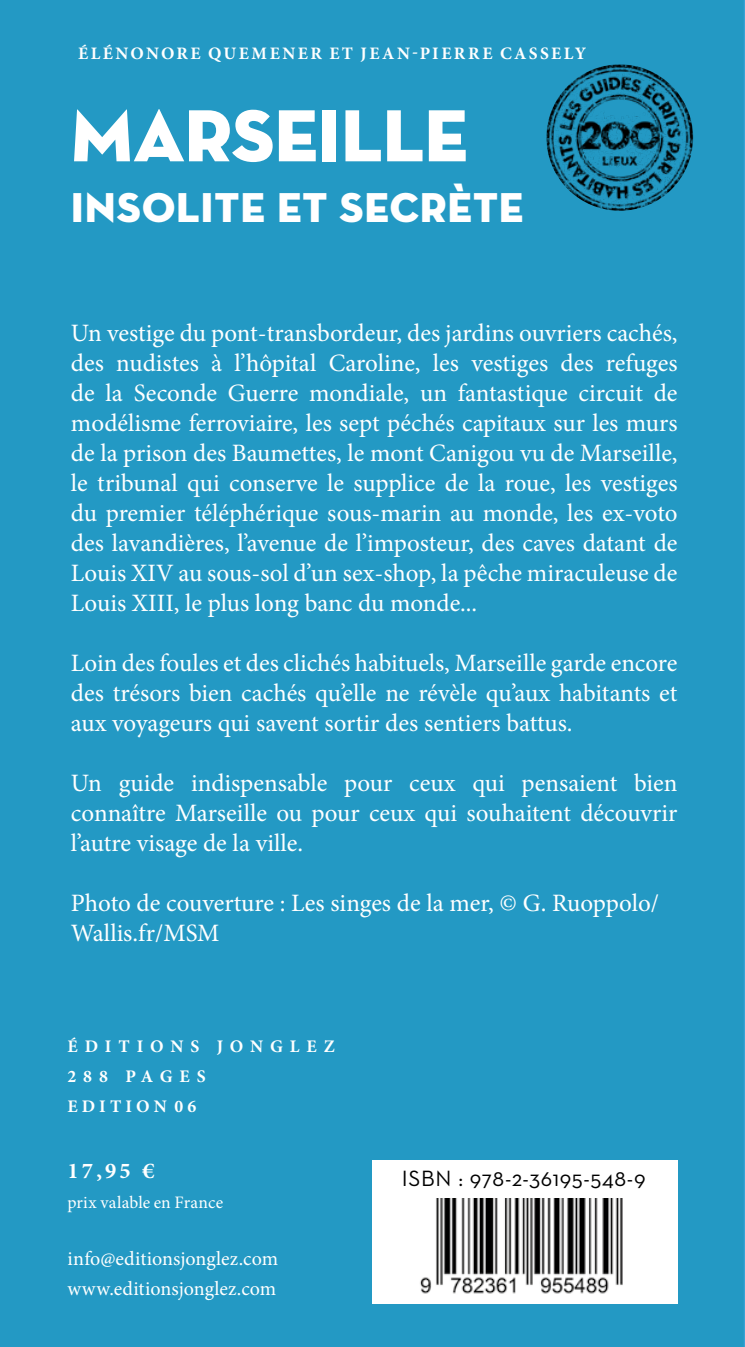
<style>
.page{position:relative;width:745px;height:1347px;background:#fff}
.page>*{position:absolute;margin:0;border:0;box-sizing:border-box;transform-origin:0 0}
.t1{font:75px "Neutra Disp Titling";color:#fff}
.t2{font:42.5px "Neutra Disp Titling";letter-spacing:.02em;color:#fff}
.t3{font:25px/30px "Minion Pro";color:#fff;text-align:justify}
.t4{font:22.5px "Neutra Text";letter-spacing:.03em;color:#000}
.t5{font:700 22.5px "Minion Pro";color:#fff}
.t6{font:20px/30px "Minion Pro";color:#fff}
.t7{font:700 17.75px/30px "Minion Pro";letter-spacing:.39em;color:#fff}
.t8{font:700 17.5px "Minion Pro";letter-spacing:.14em;color:#fff}
.t9{font:17.5px "Minion Pro";letter-spacing:.01em;color:#fff}
</style>
<div class="page">
<div style="left:0;top:0;width:744px;height:1346px;background:#2399c4"></div>
<div style="left:372px;top:1160px;width:305px;height:143px;background:#fff"></div>
<img style="left:420px;top:1198px;width:203px;height:96px">
<img style="left:546px;top:64px;width:146px;height:147px;border-radius:73px">
<p class="t8" style="left:78px;top:41px;width:509px">ÉLÉNONORE QUEMENER ET JEAN-PIERRE CASSELY</p>
<h1 class="t1" style="left:71px;top:89px;width:398px">MARSEILLE</h1>
<h2 class="t2" style="left:71px;top:180px;width:454px">INSOLITE ET SECRÈTE</h2>
<p class="t3" style="left:71px;top:318px;width:607px">Un vestige du pont-transbordeur, des jardins ouvriers cachés, des nudistes à l’hôpital Caroline, les vestiges des refuges de la Seconde Guerre mondiale, un fantastique circuit de modélisme ferroviaire, les sept péchés capitaux sur les murs de la prison des Baumettes, le mont Canigou vu de Marseille, le tribunal qui conserve le supplice de la roue, les vestiges du premier téléphérique sous-marin au monde, les ex-voto des lavandières, l’avenue de l’imposteur, des caves datant de Louis XIV au sous-sol d’un sex-shop, la pêche miraculeuse de Louis XIII, le plus long banc du monde...</p>
<p class="t3" style="left:71px;top:648px;width:607px">Loin des foules et des clichés habituels, Marseille garde encore des trésors bien cachés qu’elle ne révèle qu’aux habitants et aux voyageurs qui savent sortir des sentiers battus.</p>
<p class="t3" style="left:71px;top:768px;width:607px">Un guide indispensable pour ceux qui pensaient bien connaître Marseille ou pour ceux qui souhaitent découvrir l’autre visage de la ville.</p>
<p class="t3" style="left:71px;top:888px;width:589px">Photo de couverture : Les singes de la mer, © G. Ruoppolo/<br>Wallis.fr/MSM</p>
<p class="t7" style="left:67px;top:1031px;width:268px">ÉDITIONS JONGLEZ<br>288 PAGES<br>E D I T I O N 0 6</p>
<p class="t5" style="left:67px;top:1155px;width:89px">17,95 €</p>
<p class="t9" style="left:67px;top:1191px;width:157px">prix valable en France</p>
<p class="t6" style="left:67px;top:1244px;width:212px">info@editionsjonglez.com www.editionsjonglez.com</p>
<p class="t4" style="left:401px;top:1164px;width:245px">ISBN : 978-2-36195-548-9</p>
</div>
